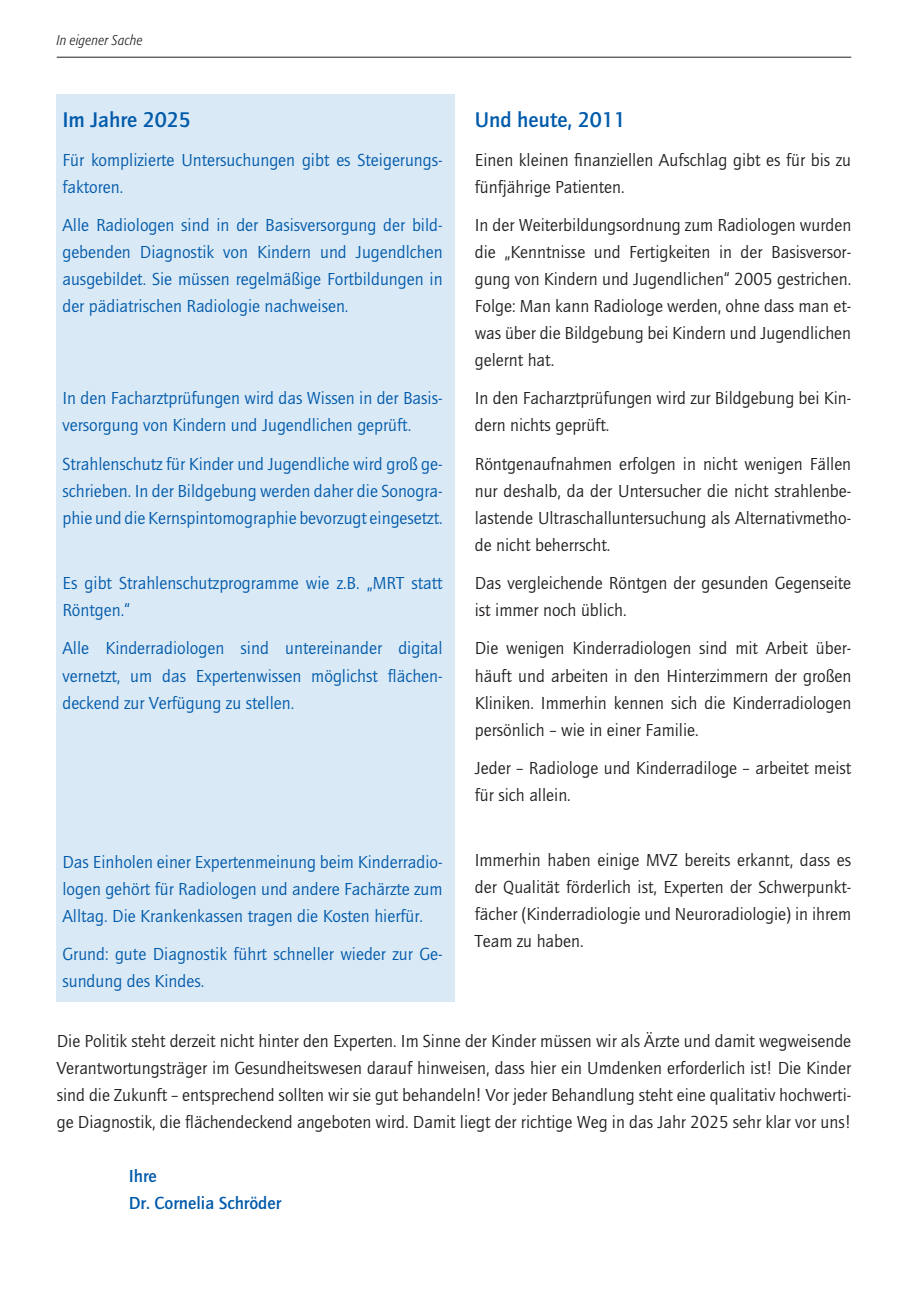
<style>
.page{position:relative;width:908px;height:1304px;background:#fff}
.page>*{position:absolute;margin:0;border:0;box-sizing:border-box;transform-origin:0 0}
.t1{font:700 22px "Quay";color:#015aaa}
.t2{font:18px/27px "Quay";color:#231f20;text-align:justify}
.t3{font:18px/27px "Quay";color:#015aaa}
.t4{font:700 18px/27px "Quay";color:#015aaa}
.t5{font:italic 300 condensed 14px "Formata";letter-spacing:.02em;color:#231f20}
</style>
<div class="page">
<div style="left:57px;top:94px;width:397px;height:907px;background:#d9e9f6"></div>
<hr style="left:57px;top:57px;width:793px;height:1px;background:#231f20">
<p class="t5" style="left:57px;top:32px;width:87px">In eigener Sache</p>
<p class="t1" style="left:62px;top:108px;width:130px">Im Jahre 2025</p>
<p class="t3" style="left:62px;top:147px;width:381px">Für komplizierte Untersuchungen gibt es Steigerungs&shy;faktoren.</p>
<p class="t3" style="left:62px;top:212px;width:381px;text-align:justify">Alle Radiologen sind in der Basisversorgung der bild&shy;gebenden Diagnostik von Kindern und Jugendlchen ausgebildet. Sie müssen regelmäßige Fortbildungen in der pädiatrischen Radiologie nachweisen.</p>
<p class="t3" style="left:62px;top:385px;width:381px">In den Facharztprüfungen wird das Wissen in der Basis&shy;versorgung von Kindern und Jugendlichen geprüft.</p>
<p class="t3" style="left:62px;top:451px;width:381px;text-align:justify">Strahlenschutz für Kinder und Jugendliche wird groß ge&shy;schrieben. In der Bildgebung werden daher die Sonogra&shy;phie und die Kernspintomographie bevorzugt eingesetzt.</p>
<p class="t3" style="left:62px;top:570px;width:381px">Es gibt Strahlenschutzprogramme wie z.B. „MRT statt<br>Röntgen.“</p>
<p class="t3" style="left:62px;top:635px;width:381px;text-align:justify">Alle Kinderradiologen sind untereinander digital vernetzt, um das Expertenwissen möglichst flächen&shy;deckend zur Verfügung zu stellen.</p>
<p class="t3" style="left:62px;top:848px;width:381px;text-align:justify">Das Einholen einer Expertenmeinung beim Kinderradio&shy;logen gehört für Radiologen und andere Fachärzte zum Alltag. Die Krankenkassen tragen die Kosten hierfür.</p>
<p class="t3" style="left:62px;top:941px;width:381px">Grund: gute Diagnostik führt schneller wieder zur Ge&shy;sundung des Kindes.</p>
<p class="t1" style="left:474px;top:108px;width:153px">Und heute, 2011</p>
<p class="t2" style="left:474px;top:147px;width:378px">Einen kleinen finanziellen Aufschlag gibt es für bis zu fünfjährige Patienten.</p>
<p class="t2" style="left:474px;top:212px;width:378px">In der Weiterbildungsordnung zum Radiologen wurden die „Kenntnisse und Fertigkeiten in der Basisversor&shy;gung von Kindern und Jugendlichen“ 2005 gestrichen.<br>Folge: Man kann Radiologe werden, ohne dass man et&shy;was über die Bildgebung bei Kindern und Jugendlichen gelernt hat.</p>
<p class="t2" style="left:474px;top:385px;width:378px">In den Facharztprüfungen wird zur Bildgebung bei Kin&shy;dern nichts geprüft.</p>
<p class="t2" style="left:474px;top:451px;width:378px">Röntgenaufnahmen erfolgen in nicht wenigen Fällen nur deshalb, da der Untersucher die nicht strahlenbe&shy;lastende Ultraschalluntersuchung als Alternativmetho&shy;de nicht beherrscht.</p>
<p class="t2" style="left:474px;top:570px;width:378px">Das vergleichende Röntgen der gesunden Gegenseite ist immer noch üblich.</p>
<p class="t2" style="left:474px;top:635px;width:378px">Die wenigen Kinderradiologen sind mit Arbeit über&shy;häuft und arbeiten in den Hinterzimmern der großen Kliniken. Immerhin kennen sich die Kinderradiologen persönlich – wie in einer Familie.</p>
<p class="t2" style="left:474px;top:755px;width:378px">Jeder – Radiologe und Kinderradiloge – arbeitet meist für sich allein.</p>
<p class="t2" style="left:474px;top:847px;width:378px">Immerhin haben einige MVZ bereits erkannt, dass es der Qualität förderlich ist, Experten der Schwerpunkt&shy;fächer (Kinderradiologie und Neuroradiologie) in ihrem Team zu haben.</p>
<p class="t2" style="left:57px;top:1028px;width:795px">Die Politik steht derzeit nicht hinter den Experten. Im Sinne der Kinder müssen wir als Ärzte und damit wegweisende Verantwortungsträger im Gesundheitswesen darauf hinweisen, dass hier ein Umdenken erforderlich ist! Die Kinder sind die Zukunft – entsprechend sollten wir sie gut behandeln! Vor jeder Behandlung steht eine qualitativ hochwerti&shy;ge Diagnostik, die flächendeckend angeboten wird. Damit liegt der richtige Weg in das Jahr 2025 sehr klar vor uns!</p>
<p class="t4" style="left:129px;top:1163px;width:154px">Ihre<br>Dr. Cornelia Schröder</p>
</div>
